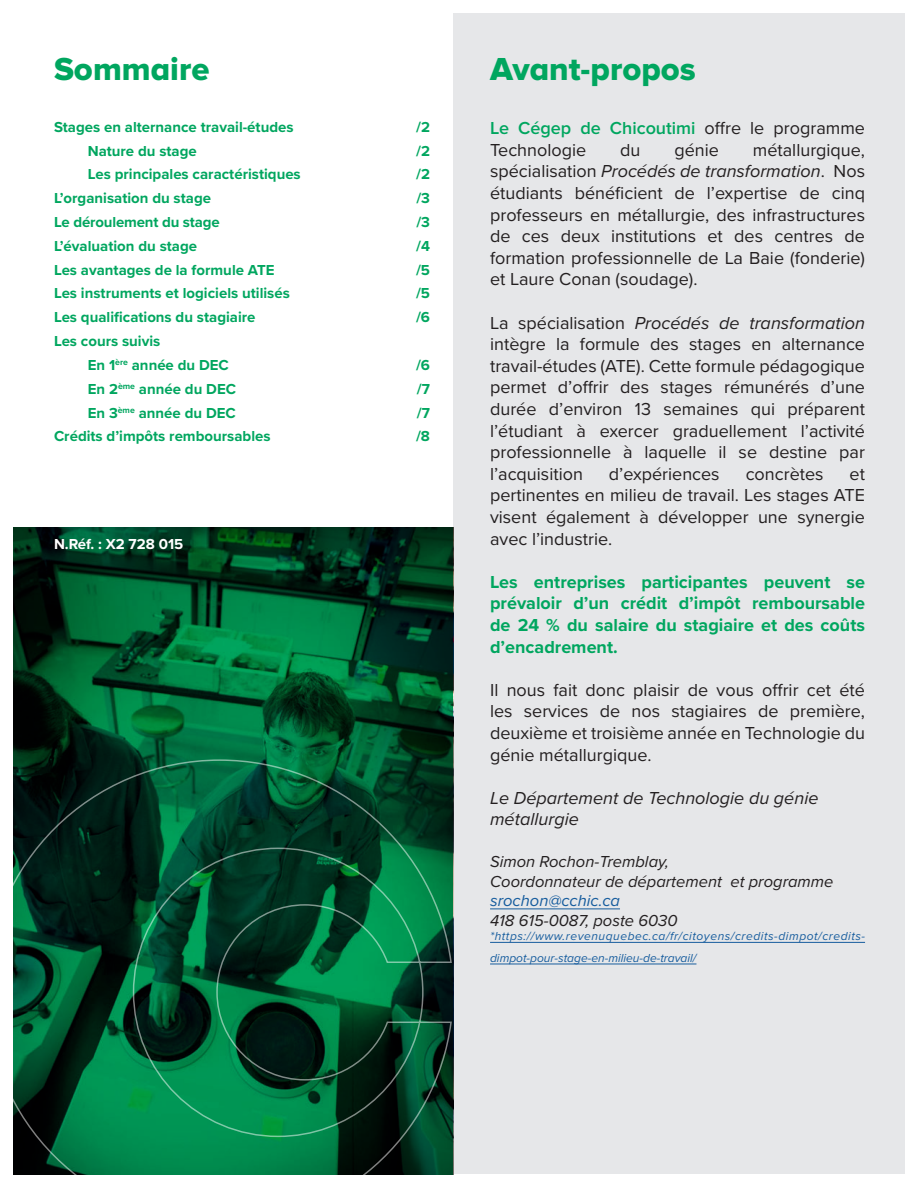
<style>
.page{position:relative;width:918px;height:1188px;background:#fff}
.page>*{position:absolute;margin:0;border:0;box-sizing:border-box;transform-origin:0 0}
.t1{font:33px "Proxima Nova A Extrabld";color:#00a65f}
.t2{font:18px/21.6px "Proxima Nova";color:#231f20;text-align:justify}
.t3{font:700 18px/21.6px "Proxima Nova";color:#00a65f;text-align:justify}
.t4{font:italic 18px/21.6px "Proxima Nova";color:#231f20}
.t5{font:italic 16.5px/19.8px "Proxima Nova";color:#231f20}
.t6{font:italic 16.5px "Proxima Nova";color:#175d9e}
.t7{font:700 15px/23.9px "Proxima Nova";color:#00a65f}
.t8{font:700 15px "Proxima Nova A";color:#fff}
.t9{font:italic 12px/21.6px "Proxima Nova";letter-spacing:.045em;color:#175d9e}
.s1{font-weight:600;color:#00a65f}
.s2{font-style:italic}
</style>
<div class="page">
<div style="left:453px;top:14px;width:451px;height:1160px;background:#e6e7e9"></div>
<hr style="left:490px;top:908px;width:130px;height:1px;background:#175d9e">
<hr style="left:490px;top:942px;width:375px;height:1px;background:#175d9e">
<hr style="left:490px;top:964px;width:206px;height:1px;background:#175d9e">
<svg style="left:14px;top:527px;width:439px;height:232px;background:#004d29"></svg>
<svg style="left:13px;top:759px;width:440px;height:415px;background:#024d2e"></svg>
<h1 class="t1" style="left:54px;top:50px;width:157px">Sommaire</h1>
<p class="t7" style="left:54px;top:114px;width:241px">Stages en alternance travail-études</p>
<p class="t7" style="left:416px;top:114px;width:15px">/2</p>
<p class="t7" style="left:88px;top:138px;width:111px">Nature du stage</p>
<p class="t7" style="left:416px;top:138px;width:15px">/2</p>
<p class="t7" style="left:88px;top:162px;width:215px">Les principales caractéristiques</p>
<p class="t7" style="left:416px;top:162px;width:15px">/2</p>
<p class="t7" style="left:54px;top:186px;width:159px">L’organisation du stage</p>
<p class="t7" style="left:416px;top:186px;width:15px">/3</p>
<p class="t7" style="left:54px;top:210px;width:167px">Le déroulement du stage</p>
<p class="t7" style="left:416px;top:210px;width:15px">/3</p>
<p class="t7" style="left:54px;top:234px;width:145px">L’évaluation du stage</p>
<p class="t7" style="left:416px;top:234px;width:15px">/4</p>
<p class="t7" style="left:54px;top:257px;width:222px">Les avantages de la formule ATE</p>
<p class="t7" style="left:416px;top:257px;width:16px">/5</p>
<p class="t7" style="left:54px;top:281px;width:237px">Les instruments et logiciels utilisés</p>
<p class="t7" style="left:416px;top:281px;width:16px">/5</p>
<p class="t7" style="left:54px;top:305px;width:203px">Les qualifications du stagiaire</p>
<p class="t7" style="left:416px;top:305px;width:16px">/6</p>
<p class="t7" style="left:88px;top:329px;width:143px;text-indent:-34px">Les cours suivis<br>En 1<sup>ère</sup> année du DEC</p>
<p class="t7" style="left:416px;top:353px;width:16px">/6</p>
<p class="t7" style="left:88px;top:377px;width:150px">En 2<sup>ème</sup> année du DEC</p>
<p class="t7" style="left:417px;top:377px;width:15px">/7</p>
<p class="t7" style="left:88px;top:400px;width:150px">En 3<sup>ème</sup> année du DEC</p>
<p class="t7" style="left:417px;top:400px;width:15px">/7</p>
<p class="t7" style="left:54px;top:424px;width:218px">Crédits d’impôts remboursables</p>
<p class="t7" style="left:416px;top:424px;width:16px">/8</p>
<p class="t8" style="left:54px;top:535px;width:131px">N.Réf. : X2 728 015</p>
<h1 class="t1" style="left:490px;top:50px;width:207px">Avant-propos</h1>
<p class="t2" style="left:490px;top:117px;width:376px"><span class="s1">Le Cégep de Chicoutimi</span> offre le programme<br>Technologie</p>
<p class="t2" style="left:490px;top:138px;width:376px;text-indent:263px">métallurgique, spécialisation <span class="s2">Procédés de transformation</span>. Nos étudiants bénéficient de l’expertise de cinq professeurs en métallurgie, des infrastructures de ces deux institutions et des centres de formation professionnelle de La Baie (fonderie) et Laure Conan (soudage).</p>
<p class="t2" style="left:490px;top:311px;width:377px">La spécialisation <span class="s2">Procédés de transformation </span>intègre la formule des stages en alternance travail-études (ATE). Cette formule pédagogique permet d’offrir des stages rémunérés d’une durée d’environ 13 semaines qui préparent l’étudiant à exercer graduellement l’activité professionnelle à laquelle il se destine par l’acquisition</p>
<p class="t2" style="left:620px;top:138px;width:22px">du</p>
<p class="t2" style="left:674px;top:138px;width:46px">génie</p>
<p class="t2" style="left:609px;top:462px;width:112px">d’expériences</p>
<p class="t2" style="left:746px;top:462px;width:79px">concrètes</p>
<p class="t2" style="left:490px;top:462px;width:377px;text-indent:360px">et pertinentes en milieu de travail. Les stages ATE visent également à développer une synergie avec l’industrie.</p>
<p class="t3" style="left:490px;top:571px;width:376px">Les entreprises participantes peuvent se prévaloir d’un crédit d’impôt remboursable de 24 % du salaire du stagiaire et des coûts d’encadrement.</p>
<p class="t2" style="left:490px;top:678px;width:376px">Il nous fait donc plaisir de vous offrir cet été les services de nos stagiaires de première, deuxième et troisième année en Technologie du génie métallurgique.</p>
<p class="t4" style="left:490px;top:786px;width:330px">Le Département de Technologie du génie métallurgie</p>
<p class="t5" style="left:490px;top:851px;width:345px">Simon Rochon-Tremblay,<br>Coordonnateur de département et programme</p>
<p class="t6" style="left:490px;top:888px;width:131px">srochon@cchic.ca</p>
<p class="t5" style="left:490px;top:910px;width:189px">418 615-0087, poste 6030</p>
<p class="t9" style="left:490px;top:925px;width:377px">*https://www.revenuquebec.ca/fr/citoyens/credits-dimpot/credits&shy;dimpot-pour-stage-en-milieu-de-travail/</p>
</div>
